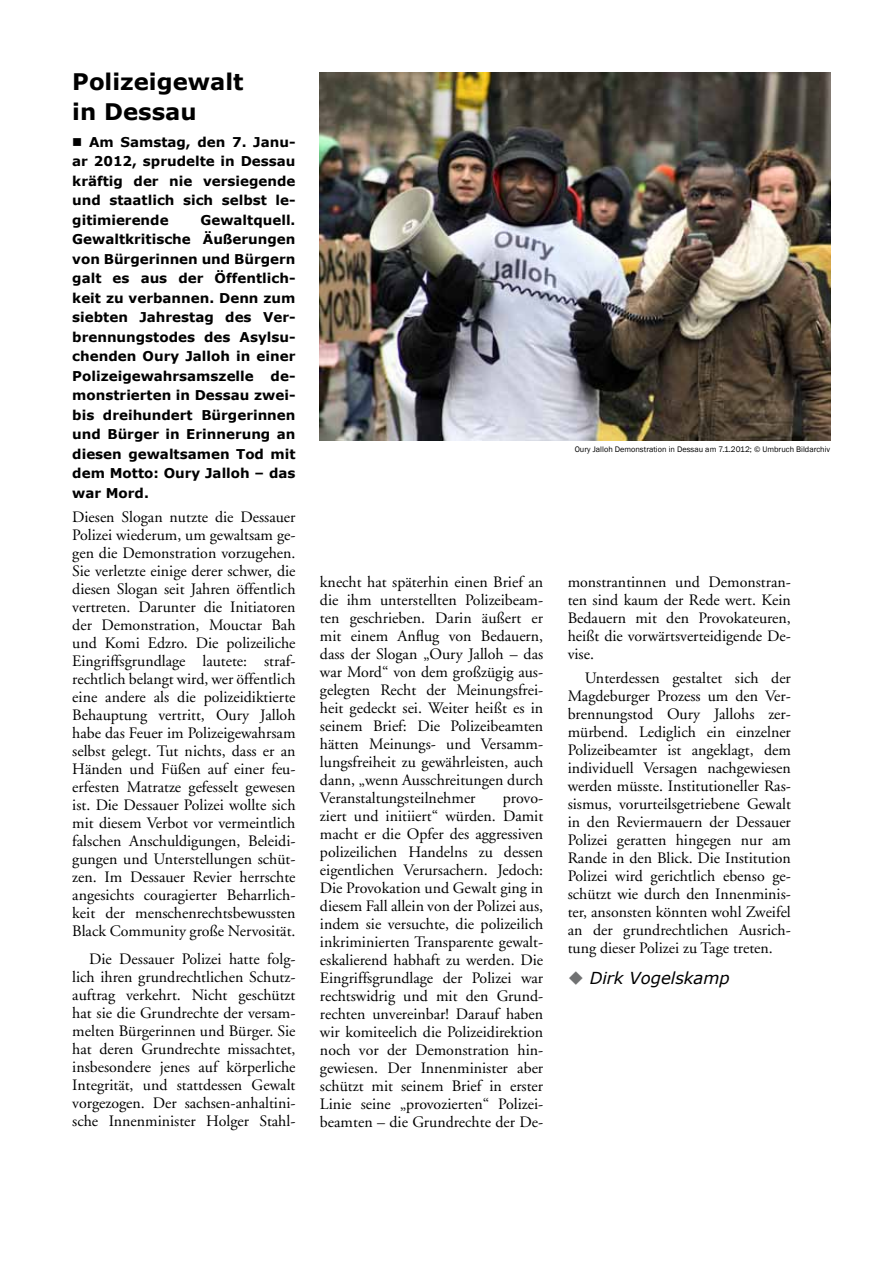
<style>
.page{position:relative;width:893px;height:1263px;background:#fff}
.page>*{position:absolute;margin:0;border:0;box-sizing:border-box;transform-origin:0 0}
.t1{font:700 22.8px/30px "Verdana";color:#000}
.t2{font:italic 16.5px "Verdana";color:#000}
.t3{font:15.9px/18px "Adobe Garamond";color:#000;text-align:justify}
.t4{font:700 13.5px/19.5px "Verdana";color:#000;text-align:justify}
.t5{font:8.25px "Franklin Gothic";color:#000}
.s1{color:#707172}
</style>
<div class="page">
<img style="left:320px;top:72px;width:510px;height:369px">
<h1 class="t1" style="left:72px;top:66px;width:173px">Polizeigewalt in Dessau</h1>
<p class="t4" style="left:72px;top:132px;width:225px">■ Am Samstag, den 7. Janu&shy;ar 2012, sprudelte in Dessau kräftig der nie versiegende und staatlich sich selbst le&shy;gitimierende</p>
<p class="t4" style="left:72px;top:210px;width:225px;text-indent:128px">Gewaltquell.<br>Gewaltkritische Äußerungen von Bürgerinnen und Bürgern galt es aus der Öffentlich&shy;keit zu verbannen. Denn zum siebten Jahrestag des Ver&shy;brennungstodes des Asylsu&shy;chenden Oury Jalloh in einer Polizeigewahrsamszelle de&shy;monstrierten in Dessau zwei&shy;bis dreihundert Bürgerinnen und Bürger in Erinnerung an diesen gewaltsamen Tod mit dem Motto: Oury Jalloh – das war Mord.</p>
<p class="t3" style="left:72px;top:508px;width:225px">Diesen Slogan nutzte die Dessauer Polizei wiederum, um gewaltsam ge&shy;gen die Demonstration vorzugehen.<br>Sie verletzte einige derer schwer, die diesen Slogan seit Jahren öffentlich vertreten. Darunter die Initiatoren der Demonstration, Mouctar Bah und Komi Edzro. Die polizeiliche Eingriffsgrundlage lautete: straf&shy;rechtlich belangt wird, wer öffentlich eine andere als die polizeidiktierte Behauptung vertritt, Oury Jalloh habe das Feuer im Polizeigewahrsam selbst gelegt. Tut nichts, dass er an Händen und Füßen auf einer feu&shy;erfesten Matratze gefesselt gewesen ist. Die Dessauer Polizei wollte sich mit diesem Verbot vor vermeintlich falschen Anschuldigungen, Beleidi&shy;gungen und Unterstellungen schüt&shy;zen. Im Dessauer Revier herrschte angesichts couragierter Beharrlich&shy;keit der menschenrechtsbewussten Black Community große Nervosität.</p>
<p class="t3" style="left:72px;top:950px;width:225px;text-indent:17px">Die Dessauer Polizei hatte folg&shy;lich ihren grundrechtlichen Schutz&shy;auftrag verkehrt. Nicht geschützt hat sie die Grundrechte der versam&shy;melten Bürgerinnen und Bürger. Sie hat deren Grundrechte missachtet, insbesondere jenes auf körperliche Integrität, und stattdessen Gewalt vorgezogen. Der sachsen-anhaltini&shy;sche Innenminister Holger Stahl-</p>
<p class="t5" style="left:575px;top:444px;width:257px">Oury Jalloh Demonstration in Dessau am 7.1.2012; © Umbruch Bildarchiv</p>
<p class="t3" style="left:320px;top:573px;width:225px">knecht hat späterhin einen Brief an die ihm unterstellten Polizeibeam&shy;ten geschrieben. Darin äußert er mit einem Anflug von Bedauern, dass der Slogan „Oury Jalloh – das war Mord“ von dem großzügig aus&shy;gelegten Recht der Meinungsfrei&shy;heit gedeckt sei. Weiter heißt es in seinem Brief: Die Polizeibeamten hätten Meinungs- und Versamm&shy;lungsfreiheit zu gewährleisten, auch dann, „wenn Ausschreitungen durch Veranstaltungsteilnehmer</p>
<p class="t3" style="left:320px;top:789px;width:225px;text-indent:183px">provo&shy;ziert und initiiert“ würden. Damit macht er die Opfer des aggressiven polizeilichen Handelns zu dessen eigentlichen Verursachern. Jedoch:<br>Die Provokation und Gewalt ging in diesem Fall allein von der Polizei aus, indem sie versuchte, die polizeilich inkriminierten Transparente gewalt&shy;eskalierend habhaft zu werden. Die Eingriffsgrundlage der Polizei war rechtswidrig und mit den Grund&shy;rechten unvereinbar! Darauf haben wir komiteelich die Polizeidirektion noch vor der Demonstration hin&shy;gewiesen. Der Innenminister aber schützt mit seinem Brief in erster Linie seine „provozierten“ Polizei&shy;beamten – die Grundrechte der De-</p>
<p class="t3" style="left:568px;top:573px;width:225px">monstrantinnen und Demonstran&shy;ten sind kaum der Rede wert. Kein Bedauern mit den Provokateuren, heißt die vorwärtsverteidigende De&shy;vise.</p>
<p class="t3" style="left:568px;top:669px;width:225px;text-indent:17px">Unterdessen gestaltet sich der Magdeburger Prozess um den Ver&shy;brennungstod Oury Jallohs zer&shy;mürbend. Lediglich ein einzelner Polizeibeamter ist angeklagt, dem individuell Versagen nachgewiesen werden müsste. Institutioneller Ras&shy;sismus, vorurteilsgetriebene Gewalt in den Reviermauern der Dessauer Polizei geratten hingegen nur am Rande in den Blick. Die Institution Polizei wird gerichtlich ebenso ge&shy;schützt wie durch den Innenminis&shy;ter, ansonsten könnten wohl Zweifel an der grundrechtlichen Ausrich&shy;tung dieser Polizei zu Tage treten.</p>
<p class="t2" style="left:568px;top:968px;width:164px"><span class="s1">◆</span> Dirk Vogelskamp</p>
</div>
